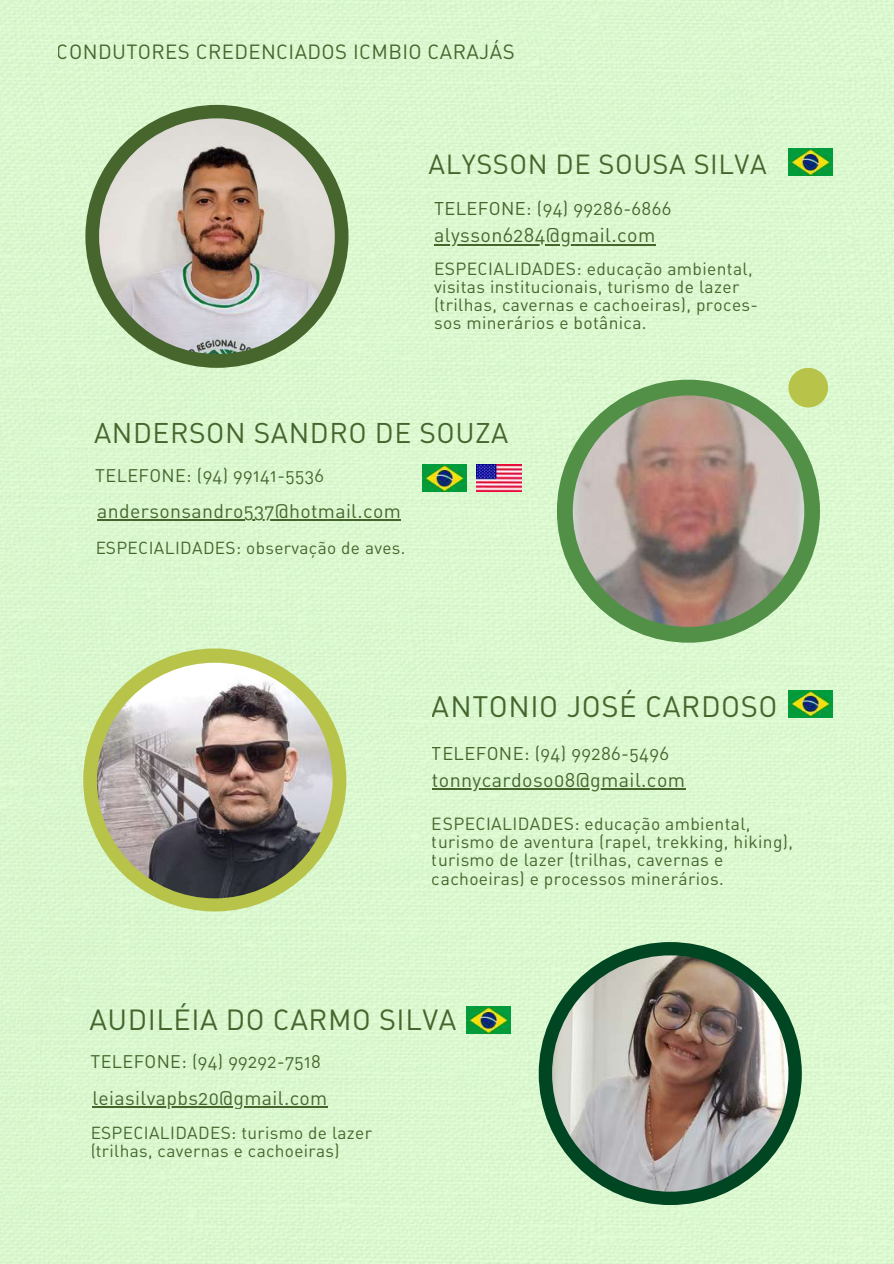
<style>
.page{position:relative;width:894px;height:1264px;background:#fff}
.page>*{position:absolute;margin:0;border:0;box-sizing:border-box;transform-origin:0 0}
.t1{font:29.25px "DIN Regular Alternate";letter-spacing:.02em;color:#44642c}
.t2{font:28.8px "DIN Regular Alternate";letter-spacing:.02em;color:#44642c}
.t3{font:28.2px "DIN Regular Alternate";letter-spacing:.02em;color:#44642c}
.t4{font:27.15px "DIN Regular Alternate";letter-spacing:.02em;color:#44642c}
.t5{font:20.25px "DIN Regular Alternate";letter-spacing:.02em;color:#44642c}
.t6{font:19.65px "DIN Regular Alternate";letter-spacing:.02em;color:#44642c}
.t7{font:19.5px "DIN Regular Alternate";letter-spacing:.02em;color:#44642c}
.t8{font:18.3px "DIN Regular Alternate";letter-spacing:.02em;color:#44642c}
.t9{font:18px "DIN Regular Alternate";letter-spacing:.02em;color:#44642c}
.t10{font:17.4px/18.3px "DIN Regular Alternate";letter-spacing:.02em;color:#44642c}
.t11{font:17.25px/18px "DIN Regular Alternate";letter-spacing:.02em;color:#44642c}
</style>
<div class="page">
<div style="left:0;top:0;width:893px;height:1263px;background:#dbf8cf"></div>
<div style="left:85px;top:105px;width:263px;height:263px;background:#46662e;border-radius:50%"></div>
<img style="left:99px;top:118px;width:236px;height:236px;border-radius:50%">
<div style="left:556px;top:379px;width:263px;height:263px;background:#529048;border-radius:50%"></div>
<img style="left:572px;top:395px;width:232px;height:232px;border-radius:50%">
<div style="left:83px;top:648px;width:263px;height:263px;background:#b7c449;border-radius:50%"></div>
<img style="left:97px;top:662px;width:235px;height:236px;border-radius:50%">
<div style="left:538px;top:942px;width:263px;height:262px;background:#014622;border-radius:50%"></div>
<img style="left:552px;top:955px;width:236px;height:236px;border-radius:50%">
<hr style="left:434px;top:244px;width:221px;height:2px;background:#44642c">
<hr style="left:97px;top:519px;width:304px;height:2px;background:#44642c">
<hr style="left:432px;top:788px;width:253px;height:2px;background:#44642c">
<hr style="left:92px;top:1106px;width:236px;height:1px;background:#44642c">
<div style="left:788px;top:368px;width:39px;height:39px;background:#b7c449;border-radius:50%"></div>
<img style="left:476px;top:465px;width:45px;height:27px">
<img style="left:422px;top:465px;width:44px;height:27px">
<img style="left:788px;top:149px;width:44px;height:27px">
<img style="left:788px;top:690px;width:44px;height:27px">
<img style="left:466px;top:1006px;width:44px;height:27px">
<p class="t5" style="left:57px;top:39px;width:459px">CONDUTORES CREDENCIADOS ICMBIO CARAJÁS</p>
<h3 class="t4" style="left:428px;top:147px;width:339px">ALYSSON DE SOUSA SILVA</h3>
<p class="t8" style="left:434px;top:197px;width:239px">TELEFONE: (94) 99286-6866</p>
<p class="t6" style="left:434px;top:223px;width:223px">alysson6284@gmail.com</p>
<p class="t10" style="left:434px;top:259px;width:325px">ESPECIALIDADES: educação ambiental, visitas institucionais, turismo de lazer (trilhas, cavernas e cachoeiras), proces&shy;sos minerários e botânica.</p>
<h3 class="t3" style="left:94px;top:415px;width:415px">ANDERSON SANDRO DE SOUZA</h3>
<p class="t9" style="left:95px;top:464px;width:230px">TELEFONE: (94) 99141-5536</p>
<p class="t7" style="left:97px;top:498px;width:305px">andersonsandro537@hotmail.com</p>
<p class="t11" style="left:95px;top:538px;width:312px">ESPECIALIDADES: observação de aves.</p>
<h1 class="t1" style="left:432px;top:688px;width:347px">ANTONIO JOSÉ CARDOSO</h1>
<p class="t8" style="left:432px;top:741px;width:238px">TELEFONE: (94) 99286-5496</p>
<p class="t6" style="left:432px;top:767px;width:254px">tonnycardoso08@gmail.com</p>
<p class="t10" style="left:432px;top:814px;width:362px">ESPECIALIDADES: educação ambiental, turismo de aventura (rapel, trekking, hiking), turismo de lazer (trilhas, cavernas e cachoeiras) e processos minerários.</p>
<h2 class="t2" style="left:89px;top:1001px;width:368px">AUDILÉIA DO CARMO SILVA</h2>
<p class="t9" style="left:90px;top:1050px;width:232px">TELEFONE: (94) 99292-7518</p>
<p class="t7" style="left:92px;top:1085px;width:236px">leiasilvapbs20@gmail.com</p>
<p class="t11" style="left:90px;top:1123px;width:283px">ESPECIALIDADES: turismo de lazer (trilhas, cavernas e cachoeiras)</p>
</div>
